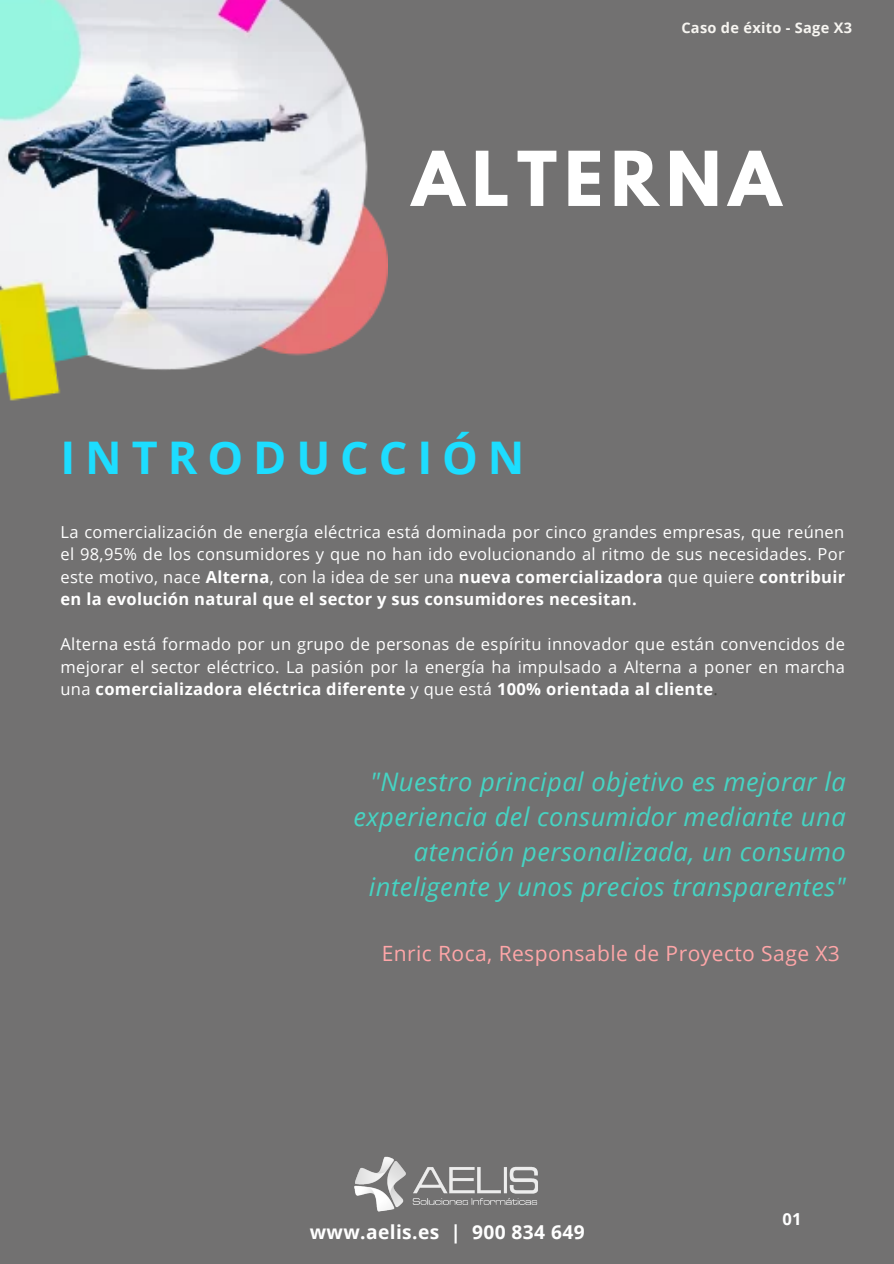
<style>
.page{position:relative;width:894px;height:1264px;background:#fff}
.page>*{position:absolute;margin:0;border:0;box-sizing:border-box;transform-origin:0 0}
.t1{font:700 66.9px "League Spartan";letter-spacing:.11em;color:#fff}
.t2{font:700 45px "Open Sans";letter-spacing:.22em;color:#1dddff}
.t3{font:italic 25.5px/35px "Open Sans";letter-spacing:.02em;color:#46d4c3;text-align:right}
.t4{font:21px "Open Sans";letter-spacing:.02em;color:#ffa6a8}
.t5{font:700 19.2px "Open Sans";letter-spacing:.02em;color:#fff}
.t6{font:16.5px/22.5px "Open Sans";letter-spacing:.02em;color:#fff;text-align:justify}
.t7{font:700 16.5px "Open Sans";color:#fff}
.t8{font:700 14.55px "Open Sans";letter-spacing:.02em;color:#f7f5f1}
.s1{font-weight:700}
.s2{color:#444440}
</style>
<div class="page">
<div style="left:0;top:0;width:893px;height:1263px;background:#727171"></div>
<img style="left:0;top:0;width:387px;height:401px">
<img style="left:354px;top:1156px;width:184px;height:56px">
<p class="t8" style="left:681px;top:18px;width:172px">Caso de éxito - Sage X3</p>
<p class="t1" style="left:412px;top:146px;width:371px">ALTERNA</p>
<p class="t2" style="left:60px;top:426px;width:465px">INTRODUCCIÓN</p>
<p class="t6" style="left:60px;top:520px;width:786px">La comercialización de energía eléctrica está dominada por cinco grandes empresas, que reúnen el 98,95% de los consumidores y que no han ido evolucionando al ritmo de sus necesidades. Por este motivo, nace <span class="s1">Alterna</span>, con la idea de ser una <span class="s1">nueva comercializadora</span> que quiere <span class="s1">contribuir en la evolución natural que el sector y sus consumidores necesitan.</span></p>
<p class="t6" style="left:60px;top:632px;width:785px">Alterna está formado por un grupo de personas de espíritu innovador que están convencidos de mejorar el sector eléctrico. La pasión por la energía ha impulsado a Alterna a poner en marcha una <span class="s1">comercializadora eléctrica diferente</span> y que está <span class="s1">100% orientada al cliente</span><span class="s2">.</span></p>
<p class="t3" style="left:353px;top:763px;width:493px">"Nuestro principal objetivo es mejorar la experiencia del consumidor mediante una atención personalizada, un consumo inteligente y unos precios transparentes"</p>
<p class="t4" style="left:381px;top:938px;width:459px">Enric Roca, Responsable de Proyecto Sage X3</p>
<p class="t5" style="left:309px;top:1218px;width:276px">www.aelis.es | 900 834 649</p>
<p class="t7" style="left:782px;top:1206px;width:21px">01</p>
</div>
